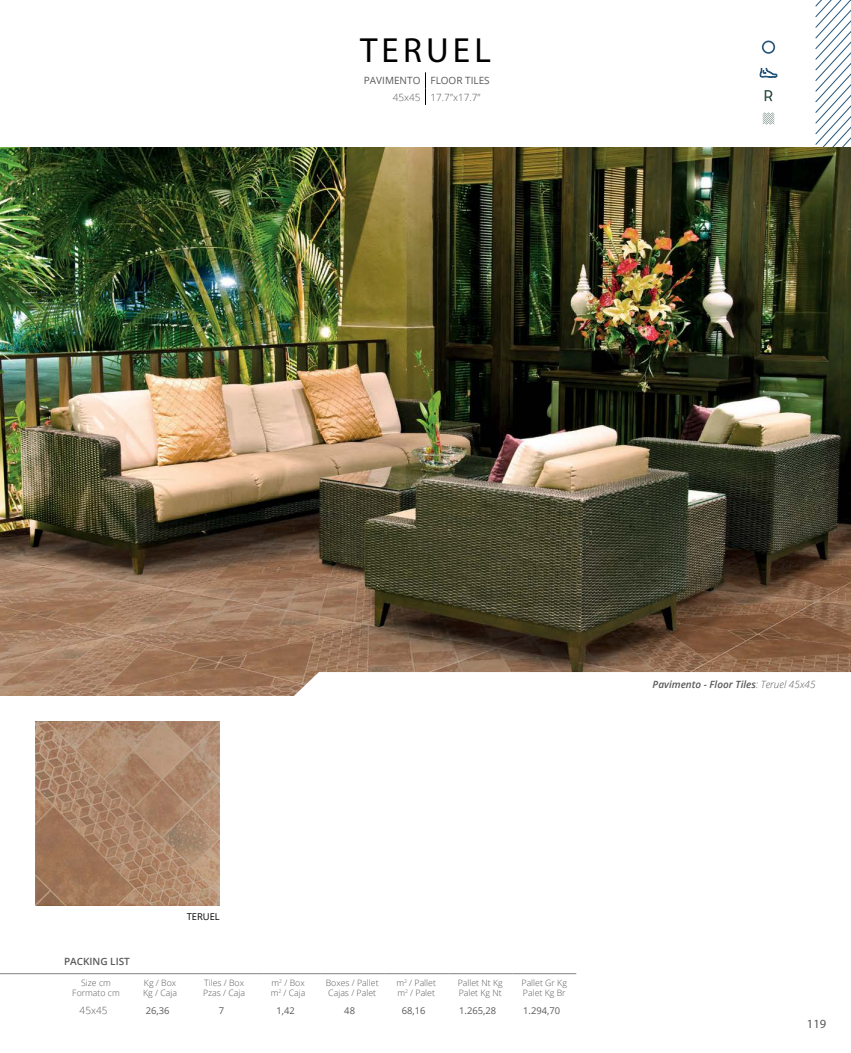
<style>
.page{position:relative;width:851px;height:1053px;background:#fff}
.page>*{position:absolute;margin:0;border:0;box-sizing:border-box;transform-origin:0 0}
.t1{font:35px "Myriad Pro";letter-spacing:.12em;color:#000}
.t2{font:12.5px "Myriad Pro";color:#58595b}
.t3{font:italic 600 10px "Open Sans";color:#58595b}
.t4{font:300 10px "Open Sans";color:#58595b}
.t5{font:10px "Open Sans";color:#58595b}
.t6{font:600 10px "Open Sans";color:#58595b}
.t7{font:9.38px "Open Sans";color:#58595b}
.t8{font:9.38px "Open Sans";color:#000}
.t9{font:300 8.75px/10.5px "Open Sans";color:#58595b}
.s1{font-weight:300}
</style>
<div class="page">
<svg style="left:815px;top:0;width:35px;height:147px"></svg>
<img style="left:0;top:147px;width:850px;height:549px">
<svg style="left:293px;top:672px;width:557px;height:24px"></svg>
<svg style="left:425px;top:72px;width:1px;height:33px"></svg>
<img style="left:35px;top:721px;width:185px;height:184px">
<svg style="left:761px;top:41px;width:14px;height:13px"></svg>
<svg style="left:759px;top:68px;width:18px;height:10px"></svg>
<svg style="left:764px;top:90px;width:8px;height:11px"></svg>
<svg style="left:762px;top:112px;width:12px;height:12px"></svg>
<hr style="left:0;top:973px;width:64px;height:1px;background:#808285">
<hr style="left:64px;top:973px;width:64px;height:1px;background:#808285">
<hr style="left:128px;top:973px;width:64px;height:1px;background:#808285">
<hr style="left:192px;top:973px;width:64px;height:1px;background:#808285">
<hr style="left:256px;top:973px;width:64px;height:1px;background:#808285">
<hr style="left:320px;top:973px;width:64px;height:1px;background:#808285">
<hr style="left:384px;top:973px;width:64px;height:1px;background:#808285">
<hr style="left:448px;top:973px;width:64px;height:1px;background:#808285">
<hr style="left:512px;top:973px;width:64px;height:1px;background:#808285">
<h1 class="t1" style="left:360px;top:28px;width:132px">TERUEL</h1>
<p class="t5" style="left:364px;top:73px;width:127px">PAVIMENTO FLOOR TILES</p>
<p class="t4" style="left:392px;top:91px;width:89px">45x45 17.7”x17.7”</p>
<p class="t3" style="left:652px;top:677px;width:164px">Pavimento - Floor Tiles<span class="s1">: Teruel 45x45</span></p>
<p class="t8" style="left:187px;top:909px;width:35px">TERUEL</p>
<p class="t6" style="left:64px;top:954px;width:67px">PACKING LIST</p>
<p class="t9" style="left:72px;top:977px;width:49px;text-align:center">Size cm<br>Formato cm</p>
<p class="t9" style="left:143px;top:977px;width:35px">Kg / Box<br>Kg / Caja</p>
<p class="t9" style="left:203px;top:977px;width:44px">Tiles / Box<br>Pzas / Caja</p>
<p class="t9" style="left:271px;top:977px;width:36px">m<sup>2</sup> / Box m<sup>2</sup> / Caja</p>
<p class="t9" style="left:326px;top:977px;width:54px">Boxes / Pallet<br>Cajas / Palet</p>
<p class="t9" style="left:396px;top:977px;width:41px">m<sup>2</sup> / Pallet m<sup>2</sup> / Palet</p>
<p class="t9" style="left:457px;top:977px;width:46px">Pallet Nt Kg<br>Palet Kg Nt</p>
<p class="t9" style="left:521px;top:977px;width:47px">Pallet Gr Kg<br>Palet Kg Br</p>
<p class="t4" style="left:80px;top:1003px;width:29px">45x45</p>
<p class="t7" style="left:146px;top:1004px;width:25px">26,36</p>
<p class="t7" style="left:219px;top:1004px;width:7px">7</p>
<p class="t7" style="left:276px;top:1004px;width:20px">1,42</p>
<p class="t7" style="left:344px;top:1004px;width:12px">48</p>
<p class="t7" style="left:402px;top:1004px;width:25px">68,16</p>
<p class="t7" style="left:459px;top:1004px;width:38px">1.265,28</p>
<p class="t7" style="left:523px;top:1004px;width:38px">1.294,70</p>
<h2 class="t2" style="left:806px;top:1015px;width:21px">119</h2>
</div>
